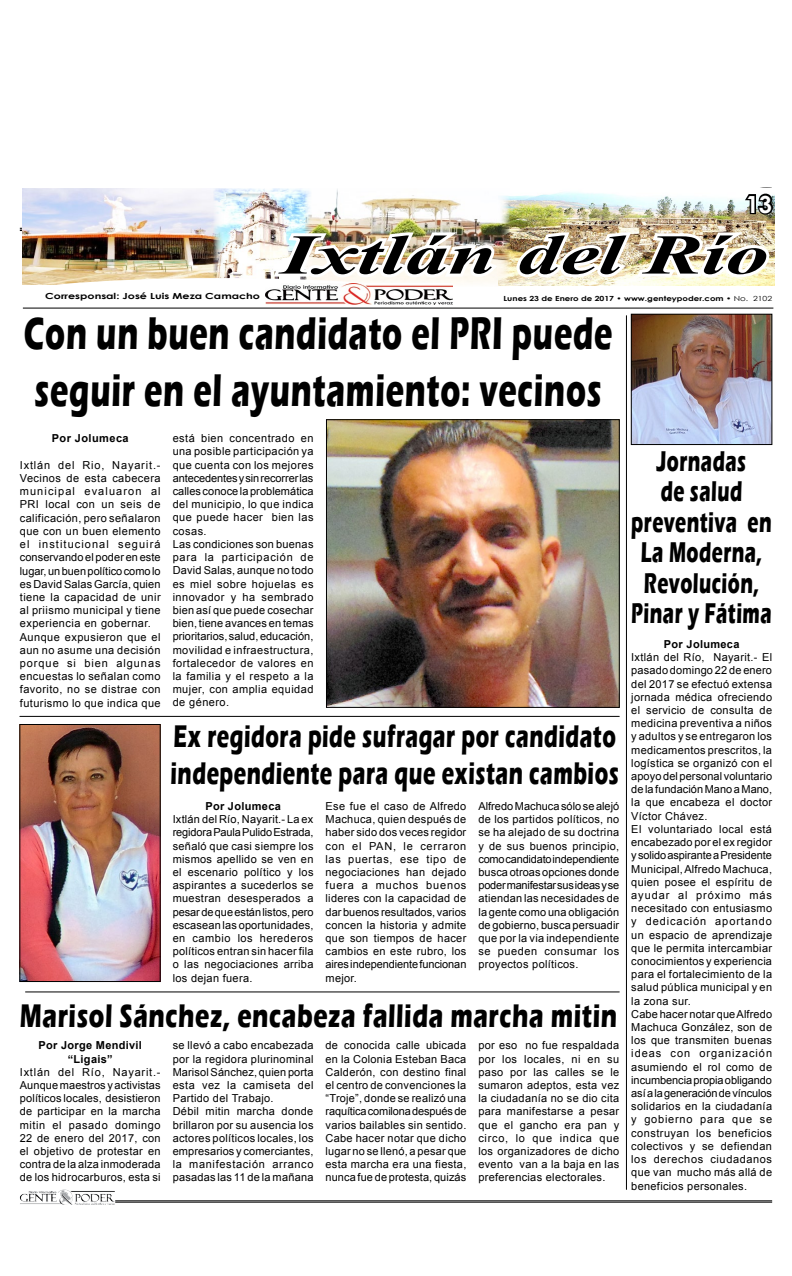
<style>
.page{position:relative;width:792px;height:1276px;background:#fff}
.page>*{position:absolute;margin:0;border:0;box-sizing:border-box;transform-origin:0 0}
.t1{font:italic 700 56.2px "Times New Roman";color:#000;scale:1.53 1}
.t2{font:700 47.2px/56.1px "Eras ITC";letter-spacing:.025em;color:#000;scale:.65 1}
.t3{font:700 33.7px "Eras ITC";letter-spacing:.025em;color:#000;scale:.71 1}
.t4{font:700 32.2px/37px "Eras ITC";letter-spacing:.025em;color:#000;scale:.65 1}
.t5{font:700 29.4px/30.5px "Eras ITC";letter-spacing:.025em;color:#000;text-align:center;scale:.63 1}
.t6{font:700 25.2px "Century Gothic";color:#fff;scale:1.14 1}
.t7{font:700 23.6px "Century Gothic";color:#fff}
.t8{font:11px/13.2px "Arial";letter-spacing:.03em;color:#000;text-align:justify}
.t9{font:700 11px/13.2px "Arial";letter-spacing:.03em;color:#000;text-align:center}
.t10{font:700 8.4px "Century Gothic";color:#000;scale:1.33 1}
.t11{font:700 7px "Century Gothic";color:#000;scale:1.23 1}
.s1{font-weight:400}
</style>
<div class="page">
<hr style="left:115px;top:1200px;width:657px;height:1px;background:#000">
<hr style="left:115px;top:1201px;width:657px;height:1px;background:#000">
<img style="left:58px;top:1189px;width:14px;height:13px">
<img style="left:19px;top:187px;width:756px;height:136px">
<img style="left:328px;top:421px;width:290px;height:285px">
<div style="left:326px;top:419px;width:294px;height:289px;border:1px solid #000"></div>
<img style="left:633px;top:316px;width:137px;height:127px">
<div style="left:631px;top:314px;width:141px;height:131px;border:1px solid #000"></div>
<hr style="left:626px;top:316px;width:1px;height:873px;background:#000">
<hr style="left:20px;top:716px;width:599px;height:1px;background:#000">
<img style="left:21px;top:726px;width:138px;height:254px">
<div style="left:19px;top:724px;width:142px;height:258px;border:1px solid #000"></div>
<hr style="left:26px;top:991px;width:593px;height:1px;background:#000">
<h3 class="t7" style="left:746px;top:186px;width:28px">13</h3>
<h3 class="t6" style="left:741px;top:188px;width:30px">13</h3>
<h1 class="t1" style="left:281px;top:215px;width:320px">Ixtlán del Río</h1>
<p class="t10" style="left:45px;top:290px;width:163px">Corresponsal: José Luis Meza Camacho</p>
<p class="t11" style="left:504px;top:293px;width:220px">Lunes 23 de Enero de 2017 • www.genteypoder.com • <span class="s1">No. 2102</span></p>
<h2 class="t2" style="left:24px;top:306px;width:907px">Con un buen candidato el PRI puede seguir en el ayuntamiento: vecinos</h2>
<p class="t9" style="left:52px;top:432px;width:78px">Por Jolumeca</p>
<p class="t8" style="left:20px;top:458px;width:142px;text-align:left">Ixtlán del Rio, Nayarit.-<br>Vecinos de esta cabecera municipal evaluaron al<br>PRI local con un seis de calificación, pero señalaron que con un buen elemento el institucional seguirá conservando el poder en este lugar, un buen político como lo es David Salas García, quien tiene la capacidad de unir al priismo municipal y tiene experiencia en gobernar.<br>Aunque expusieron que el aun no asume una decisión porque si bien algunas encuestas lo señalan como favorito, no se distrae con futurismo lo que indica que</p>
<p class="t8" style="left:173px;top:432px;width:142px;text-align:left">está bien concentrado en una posible participación ya que cuenta con los mejores antecedentes y sin recorrer las calles conoce la problemática del municipio, lo que indica que puede hacer bien las cosas.<br>Las condiciones son buenas para la participación de<br>David Salas, aunque no todo es miel sobre hojuelas es innovador y ha sembrado bien así que puede cosechar bien, tiene avances en temas prioritarios, salud, educación, movilidad e infraestructura, fortalecedor de valores en la familia y el respeto a la mujer, con amplia equidad de género.</p>
<h3 class="t4" style="left:171px;top:717px;width:691px">Ex regidora pide sufragar por candidato independiente para que existan cambios</h3>
<p class="t8" style="left:326px;top:799px;width:142px">Ese fue el caso de Alfredo Machuca, quien después de haber sido dos veces regidor con el PAN, le cerraron las puertas, ese tipo de negociaciones han dejado fuera a muchos buenos lideres con la capacidad de dar buenos resultados, varios concen la historia y admite que son tiempos de hacer cambios en este rubro, los aires independiente funcionan mejor.</p>
<p class="t8" style="left:478px;top:799px;width:142px">Alfredo Machuca sólo se alejó de los partidos políticos, no se ha alejado de su doctrina y de sus buenos principio, como candidato independiente busca otroas opciones donde poder manifestar sus ideas y se atiendan las necesidades de la gente como una obligación de gobierno, busca persuadir que por la via independiente se pueden consumar los proyectos políticos.</p>
<h3 class="t3" style="left:20px;top:996px;width:843px">Marisol Sánchez, encabeza fallida marcha mitin</h3>
<p class="t9" style="left:39px;top:1039px;width:105px">Por Jorge Mendivil “Ligais”</p>
<p class="t8" style="left:20px;top:1065px;width:142px">Ixtlán del Río, Nayarit.- Aunque maestros y activistas políticos locales, desistieron de participar en la marcha mitin el pasado domingo 22 de enero del 2017, con el objetivo de protestar en contra de la alza inmoderada de los hidrocarburos, esta si</p>
<p class="t9" style="left:205px;top:799px;width:77px">Por Jolumeca</p>
<p class="t8" style="left:173px;top:812px;width:142px">Ixtlán del Río, Nayarit.- La ex regidora Paula Pulido Estrada, señaló que casi siempre los mismos apellido se ven en el escenario político y los aspirantes a sucederlos se muestran desesperados a pesar de que están listos, pero escasean las oportunidades, en cambio los herederos políticos entran sin hacer fila o las negociaciones arriba los dejan fuera.</p>
<p class="t8" style="left:173px;top:1038px;width:142px;text-align:left">se llevó a cabo encabezada por la regidora plurinominal<br>Marisol Sánchez, quien porta esta vez la camiseta del<br>Partido del Trabajo.<br>Débil mitin marcha donde brillaron por su ausencia los actores políticos locales, los empresarios y comerciantes, la manifestación arranco pasadas las 11 de la mañana</p>
<p class="t8" style="left:326px;top:1038px;width:142px">de conocida calle ubicada en la Colonia Esteban Baca Calderón, con destino final el centro de convenciones la “Troje”, donde se realizó una raquítica comilona después de varios bailables sin sentido.<br>Cabe hacer notar que dicho lugar no se llenó, a pesar que esta marcha era una fiesta, nunca fue de protesta, quizás</p>
<p class="t8" style="left:478px;top:1038px;width:142px">por eso no fue respaldada por los locales, ni en su paso por las calles se le sumaron adeptos, esta vez la ciudadanía no se dio cita para manifestarse a pesar que el gancho era pan y circo, lo que indica que los organizadores de dicho evento van a la baja en las preferencias electorales.</p>
<h3 class="t5" style="left:631px;top:446px;width:224px">Jornadas<br>de salud preventiva en<br>La Moderna,<br>Revolución,<br>Pinar y Fátima</h3>
<p class="t9" style="left:664px;top:637px;width:77px">Por Jolumeca</p>
<p class="t8" style="left:631px;top:650px;width:142px;text-align:left">Ixtlán del Río, Nayarit.- El pasado domingo 22 de enero del 2017 se efectuó extensa jornada médica ofreciendo el servicio de consulta de medicina preventiva a niños y adultos y se entregaron los medicamentos prescritos, la logística se organizó con el apoyo del personal voluntario de la fundación Mano a Mano, la que encabeza el doctor<br>Víctor Chávez.<br>El voluntariado local está encabezado por el ex regidor y solido aspirante a Presidente<br>Municipal, Alfredo Machuca, quien posee el espíritu de ayudar al próximo más necesitado con entusiasmo y dedicación aportando un espacio de aprendizaje que le permita intercambiar conocimientos y experiencia para el fortalecimiento de la salud pública municipal y en la zona sur.<br>Cabe hacer notar que Alfredo<br>Machuca González, son de los que transmiten buenas ideas con organización asumiendo el rol como de incumbencia propia obligando así a la generación de vínculos solidarios en la ciudadanía y gobierno para que se construyan los beneficios colectivos y se defiendan los derechos ciudadanos que van mucho más allá de beneficios personales.</p>
</div>
